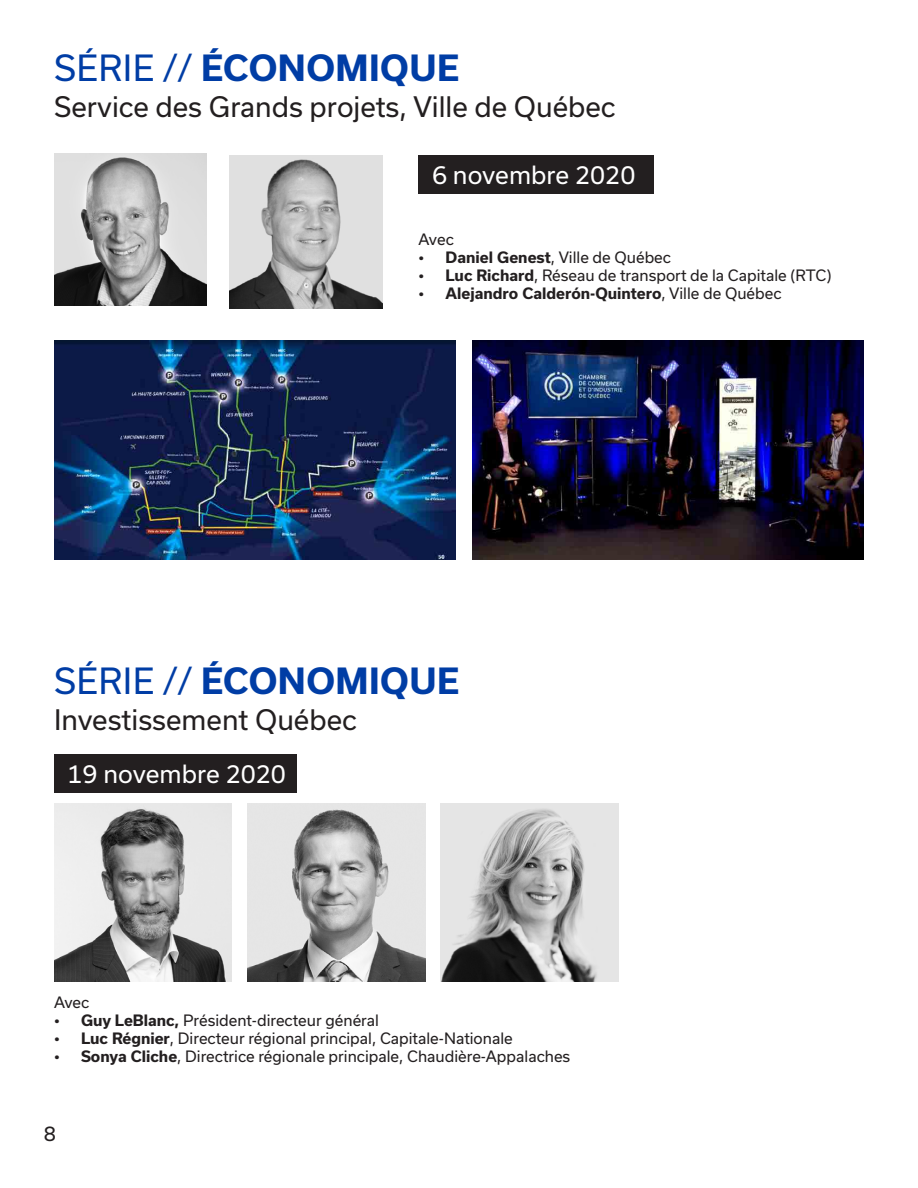
<style>
.page{position:relative;width:918px;height:1188px;background:#fff}
.page>*{position:absolute;margin:0;border:0;box-sizing:border-box;transform-origin:0 0}
.t1{font:700 34.5px "Usual";letter-spacing:.015em;color:#003da5}
.t2{font:27px "Usual";color:#231f20}
.t3{font:24px "Usual";color:#fff}
.t4{font:19.5px "Usual";color:#231f20}
.t5{font:15px "Usual";color:#231f20}
.t6{font:700 15px "Usual";color:#231f20}
.s1{font-weight:400}
.s2{font-weight:700}
</style>
<div class="page">
<img style="left:472px;top:340px;width:392px;height:219px">
<img style="left:54px;top:340px;width:401px;height:219px">
<div style="left:418px;top:156px;width:236px;height:38px;background:#231f20"></div>
<div style="left:54px;top:754px;width:243px;height:39px;background:#231f20"></div>
<img style="left:54px;top:804px;width:178px;height:177px">
<img style="left:247px;top:804px;width:178px;height:177px">
<img style="left:441px;top:804px;width:177px;height:177px">
<img style="left:54px;top:153px;width:153px;height:153px">
<img style="left:230px;top:155px;width:152px;height:153px">
<p class="t1" style="left:54px;top:49px;width:407px"><span class="s1">SÉRIE //</span> ÉCONOMIQUE</p>
<p class="t2" style="left:54px;top:92px;width:563px">Service des Grands projets, Ville de Québec</p>
<p class="t3" style="left:432px;top:162px;width:205px">6 novembre 2020</p>
<p class="t5" style="left:418px;top:231px;width:37px">Avec</p>
<p class="t5" style="left:418px;top:249px;width:254px"><span class="s2">• Daniel Genest</span>, Ville de Québec</p>
<p class="t5" style="left:418px;top:267px;width:414px"><span class="s2">• Luc Richard</span>, Réseau de transport de la Capitale (RTC)</p>
<p class="t6" style="left:418px;top:285px;width:364px">• Alejandro Calderón-Quintero<span class="s1">, Ville de Québec</span></p>
<p class="t1" style="left:54px;top:661px;width:407px"><span class="s1">SÉRIE //</span> ÉCONOMIQUE</p>
<p class="t2" style="left:54px;top:705px;width:304px">Investissement Québec</p>
<p class="t3" style="left:68px;top:760px;width:220px">19 novembre 2020</p>
<p class="t5" style="left:54px;top:993px;width:37px">Avec</p>
<p class="t5" style="left:54px;top:1011px;width:326px"><span class="s2">• Guy LeBlanc,</span> Président-directeur général</p>
<p class="t5" style="left:54px;top:1029px;width:460px"><span class="s2">• Luc Régnier</span>, Directeur régional principal, Capitale-Nationale</p>
<p class="t5" style="left:54px;top:1047px;width:518px"><span class="s2">• Sonya Cliche</span>, Directrice régionale principale, Chaudière-Appalaches</p>
<p class="t4" style="left:44px;top:1122px;width:14px">8</p>
</div>
